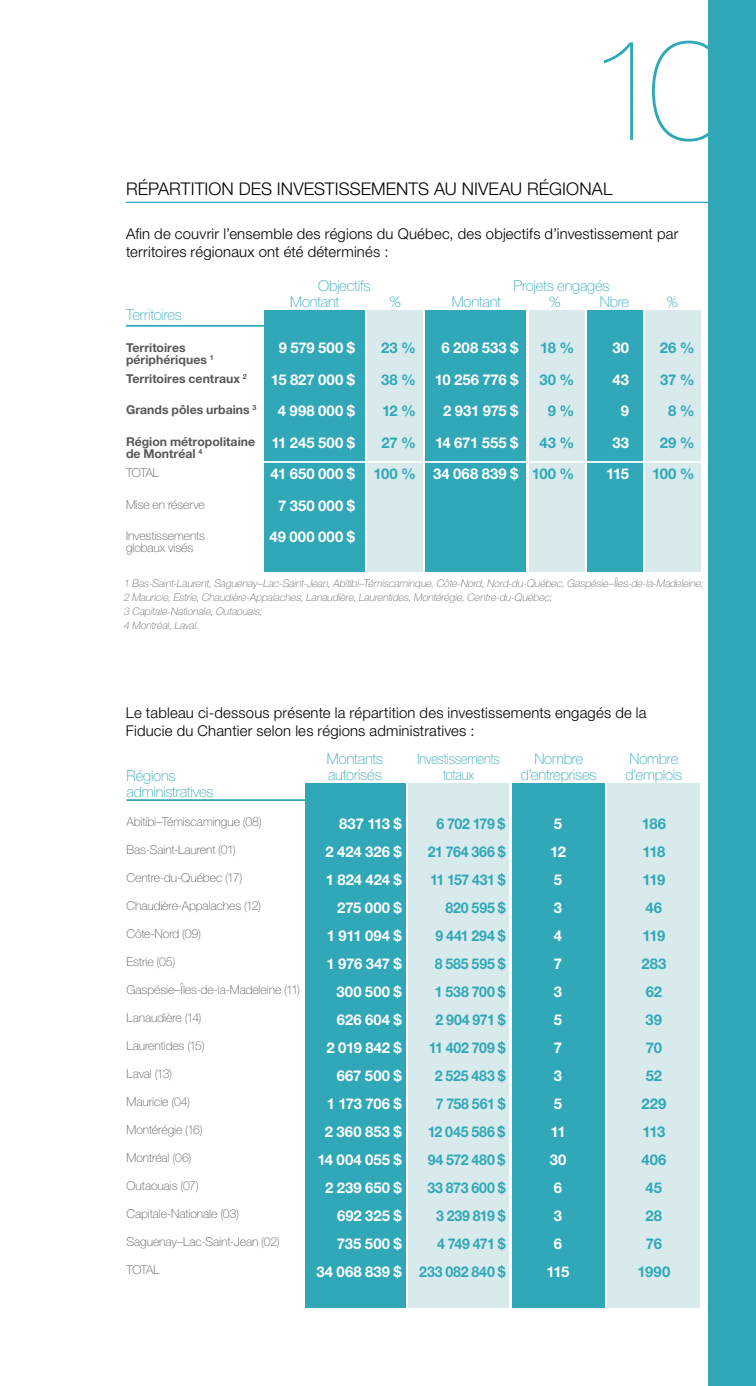
<style>
.page{position:relative;width:756px;height:1386px;background:#fff}
.page>*{position:absolute;margin:0;border:0;box-sizing:border-box;transform-origin:0 0}
.t1{font:200 143.5px "Helvetica Neue LT Pro";color:#30a8b8}
.t2{font:300 17.5px "Helvetica Neue LT Pro";letter-spacing:.005em;color:#000}
.t3{font:700 14.88px/28px "Helvetica Neue LT Pro";letter-spacing:.005em;color:#fff;text-align:right}
.t4{font:300 14.88px/17.8px "Helvetica Neue LT Pro";letter-spacing:.015em;color:#000}
.t5{font:700 14.88px/28px "Helvetica Neue LT Pro";letter-spacing:-.01em;color:#30a8b8;text-align:right;scale:.95 1}
.t6{font:100 14.88px/15.8px "Helvetica Neue LT Pro";letter-spacing:-.015em;color:#30a8b8}
.t7{font:700 14.88px/28px "Helvetica Neue LT Pro";letter-spacing:-.01em;color:#30a8b8;text-align:center}
.t8{font:100 14.88px/15.8px "Helvetica Neue LT Pro";letter-spacing:-.015em;color:#30a8b8;text-align:center;scale:.87 1}
.t9{font:100 12.25px/12.2px "Helvetica Neue LT Pro";letter-spacing:-.01em;color:#58585a}
.t10{font:700 12.25px/12.2px "Helvetica Neue LT Pro";color:#58585a}
.t11{font:italic 100 10.5px/14px "Helvetica Neue LT Pro";color:#646567}
</style>
<div class="page">
<div style="left:709px;top:0;width:47px;height:1386px;background:#30a8b8"></div>
<div style="left:264px;top:310px;width:101px;height:262px;background:#30a8b8"></div>
<div style="left:367px;top:310px;width:56px;height:262px;background:#d9eaed"></div>
<div style="left:425px;top:310px;width:101px;height:262px;background:#30a8b8"></div>
<div style="left:529px;top:310px;width:55px;height:262px;background:#d9eaed"></div>
<div style="left:587px;top:310px;width:55px;height:262px;background:#30a8b8"></div>
<div style="left:645px;top:310px;width:55px;height:262px;background:#d9eaed"></div>
<hr style="left:126px;top:325px;width:198px;height:2px;background:#30a8b8">
<hr style="left:261px;top:461px;width:441px;height:2px;background:#fff">
<hr style="left:126px;top:202px;width:583px;height:1px;background:#30a8b8">
<hr style="left:127px;top:799px;width:275px;height:2px;background:#30a8b8">
<div style="left:305px;top:783px;width:101px;height:525px;background:#30a8b8"></div>
<div style="left:409px;top:783px;width:100px;height:525px;background:#d9eaed"></div>
<div style="left:512px;top:783px;width:93px;height:525px;background:#30a8b8"></div>
<div style="left:608px;top:783px;width:92px;height:525px;background:#d9eaed"></div>
<h1 class="t1" style="left:587px;top:6px;width:143px">10</h1>
<h2 class="t2" style="left:126px;top:178px;width:488px">RÉPARTITION DES INVESTISSEMENTS AU NIVEAU RÉGIONAL</h2>
<p class="t4" style="left:126px;top:224px;width:554px">Afin de couvrir l’ensemble des régions du Québec, des objectifs d’investissement par territoires régionaux ont été déterminés :</p>
<p class="t6" style="left:126px;top:307px;width:58px">Territoires</p>
<p class="t10" style="left:126px;top:341px;width:89px">Territoires périphériques <sup>1</sup></p>
<p class="t10" style="left:126px;top:372px;width:122px">Territoires centraux <sup>2</sup></p>
<p class="t10" style="left:126px;top:404px;width:132px">Grands pôles urbains <sup>3</sup></p>
<p class="t10" style="left:126px;top:435px;width:131px">Région métropolitaine de Montréal <sup>4</sup></p>
<p class="t9" style="left:126px;top:467px;width:35px">TOTAL</p>
<p class="t9" style="left:126px;top:498px;width:80px">Mise en réserve</p>
<p class="t9" style="left:126px;top:530px;width:81px">Investissements globaux visés</p>
<p class="t6" style="left:318px;top:278px;width:54px">Objectifs</p>
<p class="t6" style="left:514px;top:278px;width:98px">Projets engagés</p>
<p class="t6" style="left:290px;top:294px;width:51px">Montant</p>
<p class="t6" style="left:389px;top:294px;width:13px">%</p>
<p class="t6" style="left:452px;top:294px;width:51px">Montant</p>
<p class="t6" style="left:549px;top:294px;width:13px">%</p>
<p class="t6" style="left:600px;top:294px;width:31px">Nbre</p>
<p class="t6" style="left:666px;top:294px;width:13px">%</p>
<p class="t3" style="left:269px;top:332px;width:87px;line-height:31.5px">9 579 500 $<br>15 827 000 $<br>4 998 000 $<br>11 245 500 $<br>41 650 000 $<br>7 350 000 $<br>49 000 000 $</p>
<p class="t7" style="left:373px;top:332px;width:44px;line-height:31.5px">23 %<br>38 %<br>12 %<br>27 %<br>100 %</p>
<p class="t3" style="left:433px;top:332px;width:87px;line-height:31.5px">6 208 533 $<br>10 256 776 $<br>2 931 975 $<br>14 671 555 $<br>34 068 839 $</p>
<p class="t7" style="left:532px;top:332px;width:44px;line-height:31.5px;text-align:right">18 %<br>30 %<br>9 %<br>43 %<br>100 %</p>
<p class="t3" style="left:606px;top:332px;width:24px;line-height:31.5px">30<br>43<br>9<br>33<br>115</p>
<p class="t7" style="left:652px;top:332px;width:44px;line-height:31.5px;text-align:right">26 %<br>37 %<br>8 %<br>29 %<br>100 %</p>
<p class="t11" style="left:124px;top:576px;width:583px">1 Bas-Saint-Laurent,Saguenay–Lac-Saint-Jean,Abitibi–Témiscaminque,Côte-Nord,Nord-du-Québec,Gaspésie–Îles-de-la-Madeleine; 2 Mauricie,Estrie,Chaudière-Appalaches,Lanaudière,Laurentides,Montérégie,Centre-du-Québec;<br>3 Capitale-Nationale,Outaouais;<br>4 Montréal,Laval.</p>
<p class="t4" style="left:126px;top:703px;width:522px">Le tableau ci-dessous présente la répartition des investissements engagés de la<br>Fiducie du Chantier selon les régions administratives :</p>
<p class="t6" style="left:127px;top:768px;width:89px">Régions administratives</p>
<p class="t9" style="left:127px;top:816px;width:137px">Abitibi–Témiscamingue (08)</p>
<p class="t9" style="left:127px;top:844px;width:111px">Bas-Saint-Laurent (01)</p>
<p class="t9" style="left:127px;top:872px;width:117px">Centre-du-Québec (17)</p>
<p class="t9" style="left:127px;top:900px;width:136px">Chaudière-Appalaches (12)</p>
<p class="t9" style="left:127px;top:928px;width:76px">Côte-Nord (09)</p>
<p class="t9" style="left:127px;top:956px;width:50px">Estrie (05)</p>
<p class="t9" style="left:127px;top:984px;width:175px">Gaspésie–Îles-de-la-Madeleine (11)</p>
<p class="t9" style="left:127px;top:1012px;width:77px">Lanaudière (14)</p>
<p class="t9" style="left:127px;top:1040px;width:80px">Laurentides (15)</p>
<p class="t9" style="left:127px;top:1068px;width:47px">Laval (13)</p>
<p class="t9" style="left:127px;top:1096px;width:65px">Mauricie (04)</p>
<p class="t9" style="left:127px;top:1124px;width:78px">Montérégie (16)</p>
<p class="t9" style="left:127px;top:1152px;width:66px">Montréal (06)</p>
<p class="t9" style="left:127px;top:1180px;width:74px">Outaouais (07)</p>
<p class="t9" style="left:127px;top:1208px;width:114px">Capitale-Nationale (03)</p>
<p class="t9" style="left:127px;top:1236px;width:155px">Saguenay–Lac-Saint-Jean (02)</p>
<p class="t9" style="left:127px;top:1264px;width:35px">TOTAL</p>
<p class="t6" style="left:327px;top:751px;width:58px">Montants autorisés</p>
<p class="t3" style="left:316px;top:809px;width:87px">837 113 $<br>2 424 326 $<br>1 824 424 $<br>275 000 $<br>1 911 094 $<br>1 976 347 $<br>300 500 $<br>626 604 $<br>2 019 842 $<br>667 500 $<br>1 173 706 $<br>2 360 853 $<br>14 004 055 $<br>2 239 650 $<br>692 325 $<br>735 500 $<br>34 068 839 $</p>
<p class="t5" style="left:419px;top:809px;width:92px">6 702 179 $<br>21 764 366 $<br>11 157 431 $<br>820 595 $<br>9 441 294 $<br>8 585 595 $<br>1 538 700 $<br>2 904 971 $<br>11 402 709 $<br>2 525 483 $<br>7 758 561 $<br>12 045 586 $<br>94 572 480 $<br>33 873 600 $<br>3 239 819 $<br>4 749 471 $<br>233 082 840 $</p>
<p class="t3" style="left:547px;top:809px;width:24px;text-align:center">5<br>12<br>5<br>3<br>4<br>7<br>3<br>5<br>7<br>3<br>5<br>11<br>30<br>6<br>3<br>6<br>115</p>
<p class="t8" style="left:418px;top:751px;width:96px">Investissements totaux</p>
<p class="t6" style="left:521px;top:751px;width:77px;text-align:center">Nombre d’entreprises</p>
<p class="t6" style="left:626px;top:751px;width:58px">Nombre d’emplois</p>
<p class="t7" style="left:638px;top:809px;width:34px">186<br>118<br>119<br>46<br>119<br>283<br>62<br>39<br>70<br>52<br>229<br>113<br>406<br>45<br>28<br>76<br>1990</p>
</div>
